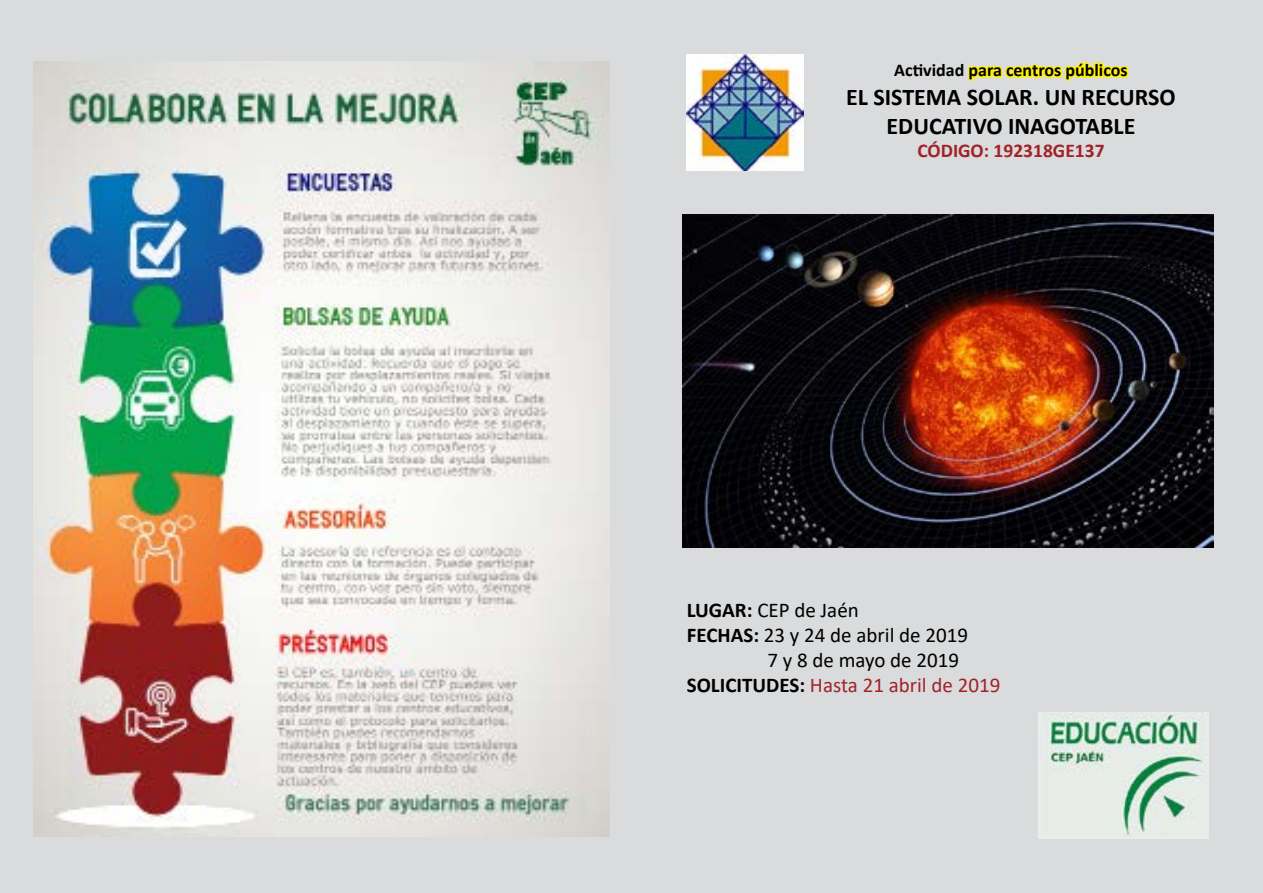
<style>
.page{position:relative;width:1263px;height:893px;background:#dadbdc}
.page>*{position:absolute;margin:0;border:0;box-sizing:border-box;transform-origin:0 0}
.t1{font:700 24px/28.8px "Calibri";color:#000;text-align:center}
.t2{font:21px "Calibri";color:#000}
.t3{font:21px "Calibri";color:#a1232a}
.t4{font:700 19.5px "Calibri";color:#a1232a}
.t5{font:700 18px "Calibri";color:#000}
.s1{font-weight:700}
.s2{font-weight:700;color:#000}
</style>
<div class="page">
<img style="left:687px;top:54px;width:117px;height:117px">
<svg style="left:968px;top:62px;width:161px;height:19px"></svg>
<img style="left:1038px;top:712px;width:171px;height:127px">
<img style="left:34px;top:61px;width:575px;height:776px">
<img style="left:682px;top:214px;width:531px;height:334px">
<p class="t5" style="left:894px;top:58px;width:235px">Actividad para centros públicos</p>
<p class="t1" style="left:846px;top:82px;width:331px">EL SISTEMA SOLAR. UN RECURSO<br>EDUCATIVO INAGOTABLE</p>
<p class="t4" style="left:917px;top:137px;width:189px">CÓDIGO: 192318GE137</p>
<p class="t2" style="left:687px;top:595px;width:174px"><span class="s1">LUGAR:</span> CEP de Jaén</p>
<p class="t2" style="left:687px;top:620px;width:283px"><span class="s1">FECHAS:</span> 23 y 24 de abril de 2019</p>
<p class="t2" style="left:767px;top:646px;width:193px">7 y 8 de mayo de 2019</p>
<p class="t3" style="left:687px;top:671px;width:315px"><span class="s2">SOLICITUDES:</span> Hasta 21 abril de 2019</p>
</div>
